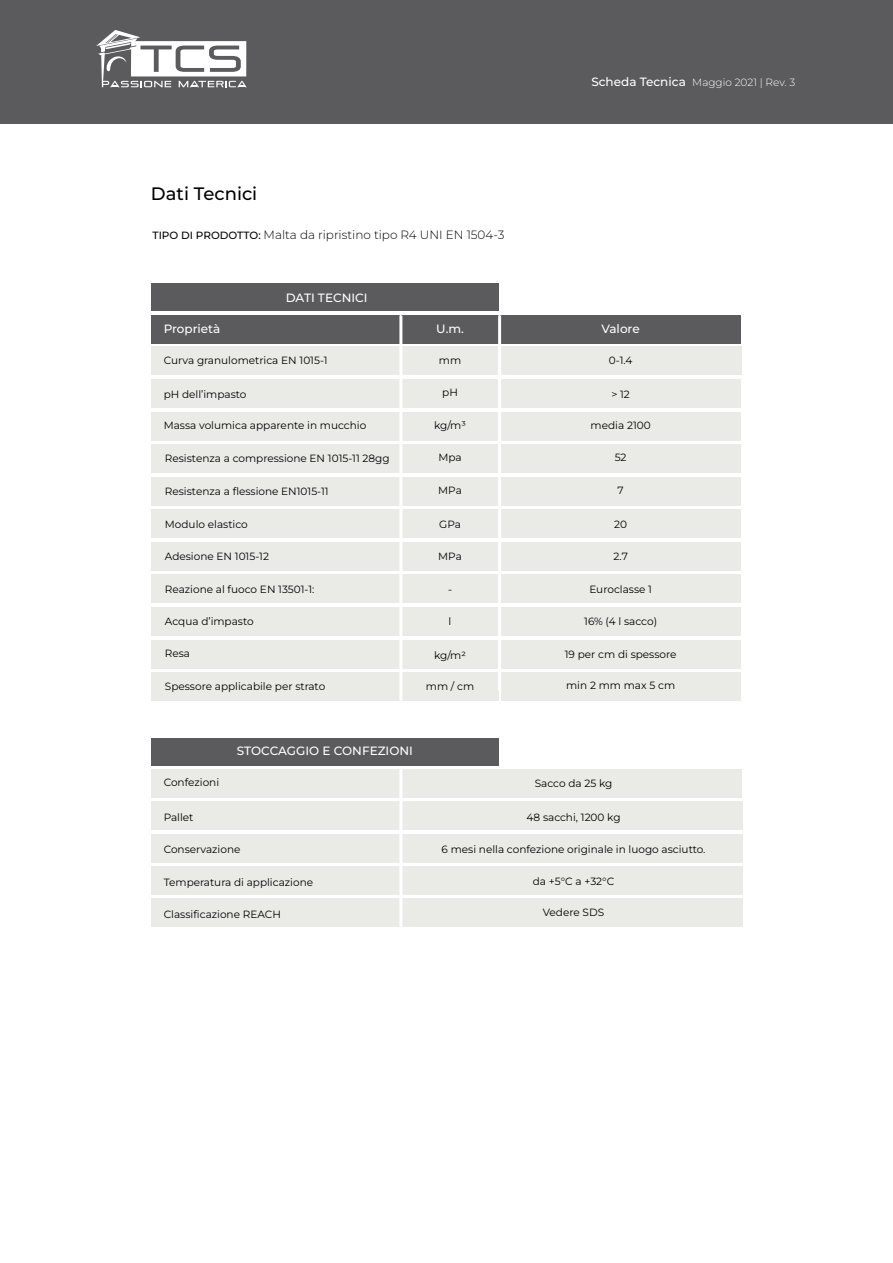
<style>
.page{position:relative;width:893px;height:1263px;background:#fff}
.page>*{position:absolute;margin:0;border:0;box-sizing:border-box;transform-origin:0 0}
.t1{font:100 18px "Montserrat";color:#000}
.t2{font:100 12px "Montserrat";color:#fff}
.t3{font:300 12px "Montserrat";color:#000}
.t4{font:100 10.5px "Montserrat";color:#000}
.t5{font:300 10.5px "Montserrat";color:#fff}
.s1{font-weight:100;font-size:10.5px}
.s2{font-weight:100;font-size:12px}
</style>
<div class="page">
<div style="left:0;top:0;width:893px;height:123px;background:#5b5a5c"></div>
<svg style="left:96px;top:30px;width:151px;height:57px"></svg>
<div style="left:151px;top:347px;width:348px;height:28px;background:#eaeae7"></div>
<div style="left:151px;top:542px;width:348px;height:28px;background:#eaeae7"></div>
<div style="left:500px;top:347px;width:241px;height:28px;background:#eaeae7"></div>
<div style="left:501px;top:542px;width:240px;height:28px;background:#eaeae7"></div>
<div style="left:151px;top:379px;width:348px;height:29px;background:#eaeae7"></div>
<div style="left:151px;top:444px;width:348px;height:29px;background:#eaeae7"></div>
<div style="left:151px;top:575px;width:348px;height:28px;background:#eaeae7"></div>
<div style="left:501px;top:379px;width:240px;height:29px;background:#eaeae7"></div>
<div style="left:500px;top:444px;width:241px;height:29px;background:#eaeae7"></div>
<div style="left:151px;top:477px;width:348px;height:28px;background:#eaeae7"></div>
<div style="left:151px;top:607px;width:348px;height:28px;background:#eaeae7"></div>
<div style="left:151px;top:640px;width:348px;height:28px;background:#eaeae7"></div>
<div style="left:151px;top:672px;width:348px;height:29px;background:#eaeae7"></div>
<div style="left:501px;top:477px;width:240px;height:28px;background:#eaeae7"></div>
<div style="left:501px;top:574px;width:240px;height:29px;background:#eaeae7"></div>
<div style="left:501px;top:607px;width:240px;height:28px;background:#eaeae7"></div>
<div style="left:501px;top:640px;width:240px;height:28px;background:#eaeae7"></div>
<div style="left:501px;top:672px;width:240px;height:29px;background:#eaeae7"></div>
<div style="left:151px;top:412px;width:348px;height:28px;background:#eaeae7"></div>
<div style="left:151px;top:509px;width:348px;height:29px;background:#eaeae7"></div>
<div style="left:501px;top:412px;width:240px;height:28px;background:#eaeae7"></div>
<div style="left:501px;top:509px;width:240px;height:29px;background:#eaeae7"></div>
<div style="left:151px;top:283px;width:348px;height:28px;background:#5b5a5c"></div>
<div style="left:151px;top:315px;width:249px;height:29px;background:#5b5a5c"></div>
<div style="left:401px;top:315px;width:98px;height:29px;background:#5b5a5c"></div>
<div style="left:500px;top:315px;width:241px;height:29px;background:#5b5a5c"></div>
<hr style="left:399px;top:315px;width:3px;height:386px;background:#fff">
<hr style="left:498px;top:315px;width:3px;height:376px;background:#fff">
<div style="left:151px;top:769px;width:590px;height:28px;background:#eaeae7"></div>
<div style="left:151px;top:802px;width:591px;height:28px;background:#eaeae7"></div>
<div style="left:151px;top:834px;width:591px;height:28px;background:#eaeae7"></div>
<div style="left:151px;top:866px;width:591px;height:29px;background:#eaeae7"></div>
<div style="left:151px;top:898px;width:591px;height:29px;background:#eaeae7"></div>
<div style="left:151px;top:738px;width:348px;height:27px;background:#5b5a5c"></div>
<hr style="left:399px;top:769px;width:3px;height:158px;background:#fff">
<h1 class="t1" style="left:151px;top:181px;width:108px">Dati Tecnici</h1>
<p class="t3" style="left:153px;top:226px;width:353px"><span class="s1">TIPO DI PRODOTTO:</span> Malta da ripristino tipo R4 UNI EN 1504-3</p>
<p class="t2" style="left:286px;top:290px;width:83px">DATI TECNICI</p>
<p class="t5" style="left:591px;top:75px;width:205px"><span class="s2">Scheda Tecnica</span> Maggio 2021 | Rev. 3</p>
<p class="t2" style="left:164px;top:321px;width:58px">Proprietà</p>
<p class="t2" style="left:436px;top:321px;width:29px">U.m.</p>
<p class="t2" style="left:602px;top:321px;width:40px">Valore</p>
<p class="t4" style="left:164px;top:353px;width:165px">Curva granulometrica EN 1015-1</p>
<p class="t4" style="left:164px;top:388px;width:84px">pH dell’impasto</p>
<p class="t4" style="left:164px;top:418px;width:204px">Massa volumica apparente in mucchio</p>
<p class="t4" style="left:439px;top:353px;width:24px">mm</p>
<p class="t4" style="left:609px;top:353px;width:25px">0-1.4</p>
<p class="t4" style="left:611px;top:387px;width:20px">&gt; 12</p>
<p class="t4" style="left:591px;top:418px;width:62px">media 2100</p>
<p class="t4" style="left:615px;top:450px;width:13px">52</p>
<p class="t4" style="left:442px;top:385px;width:17px">pH</p>
<p class="t4" style="left:434px;top:418px;width:33px">kg/m³</p>
<p class="t4" style="left:438px;top:450px;width:25px">Mpa</p>
<p class="t4" style="left:438px;top:483px;width:25px">MPa</p>
<p class="t4" style="left:439px;top:517px;width:23px">GPa</p>
<p class="t4" style="left:438px;top:549px;width:25px">MPa</p>
<p class="t4" style="left:448px;top:582px;width:6px">-</p>
<p class="t4" style="left:449px;top:614px;width:4px">l</p>
<p class="t4" style="left:434px;top:648px;width:33px">kg/m2</p>
<p class="t4" style="left:426px;top:679px;width:50px">mm / cm</p>
<p class="t4" style="left:165px;top:451px;width:226px">Resistenza a compressione EN 1015-11 28gg</p>
<p class="t4" style="left:165px;top:484px;width:165px">Resistenza a flessione EN1015-11</p>
<p class="t4" style="left:618px;top:483px;width:8px">7</p>
<p class="t4" style="left:165px;top:517px;width:84px">Modulo elastico</p>
<p class="t4" style="left:165px;top:549px;width:106px">Adesione EN 1015-12</p>
<p class="t4" style="left:165px;top:582px;width:151px">Reazione al fuoco EN 13501-1:</p>
<p class="t4" style="left:165px;top:614px;width:90px">Acqua d’impasto</p>
<p class="t4" style="left:165px;top:647px;width:27px">Resa</p>
<p class="t4" style="left:165px;top:679px;width:162px">Spessore applicabile per strato</p>
<p class="t4" style="left:614px;top:517px;width:14px">20</p>
<p class="t4" style="left:613px;top:549px;width:16px">2.7</p>
<p class="t4" style="left:589px;top:582px;width:64px">Euroclasse 1</p>
<p class="t4" style="left:584px;top:614px;width:74px">16% (4 l sacco)</p>
<p class="t4" style="left:565px;top:647px;width:113px">19 per cm di spessore</p>
<p class="t4" style="left:566px;top:678px;width:111px">min 2 mm max 5 cm</p>
<p class="t2" style="left:237px;top:743px;width:177px">STOCCAGGIO E CONFEZIONI</p>
<p class="t4" style="left:164px;top:775px;width:57px">Confezioni</p>
<p class="t4" style="left:535px;top:777px;width:79px">Sacco da 25 kg</p>
<p class="t4" style="left:526px;top:810px;width:96px">48 sacchi, 1200 kg</p>
<p class="t4" style="left:442px;top:843px;width:265px">6 mesi nella confezione originale in luogo asciutto.</p>
<p class="t4" style="left:533px;top:874px;width:83px">da +5°C a +32°C</p>
<p class="t4" style="left:543px;top:905px;width:63px">Vedere SDS</p>
<p class="t4" style="left:164px;top:810px;width:31px">Pallet</p>
<p class="t4" style="left:164px;top:843px;width:78px">Conservazione</p>
<p class="t4" style="left:164px;top:875px;width:151px">Temperatura di applicazione</p>
<p class="t4" style="left:164px;top:907px;width:119px">Classificazione REACH</p>
</div>
